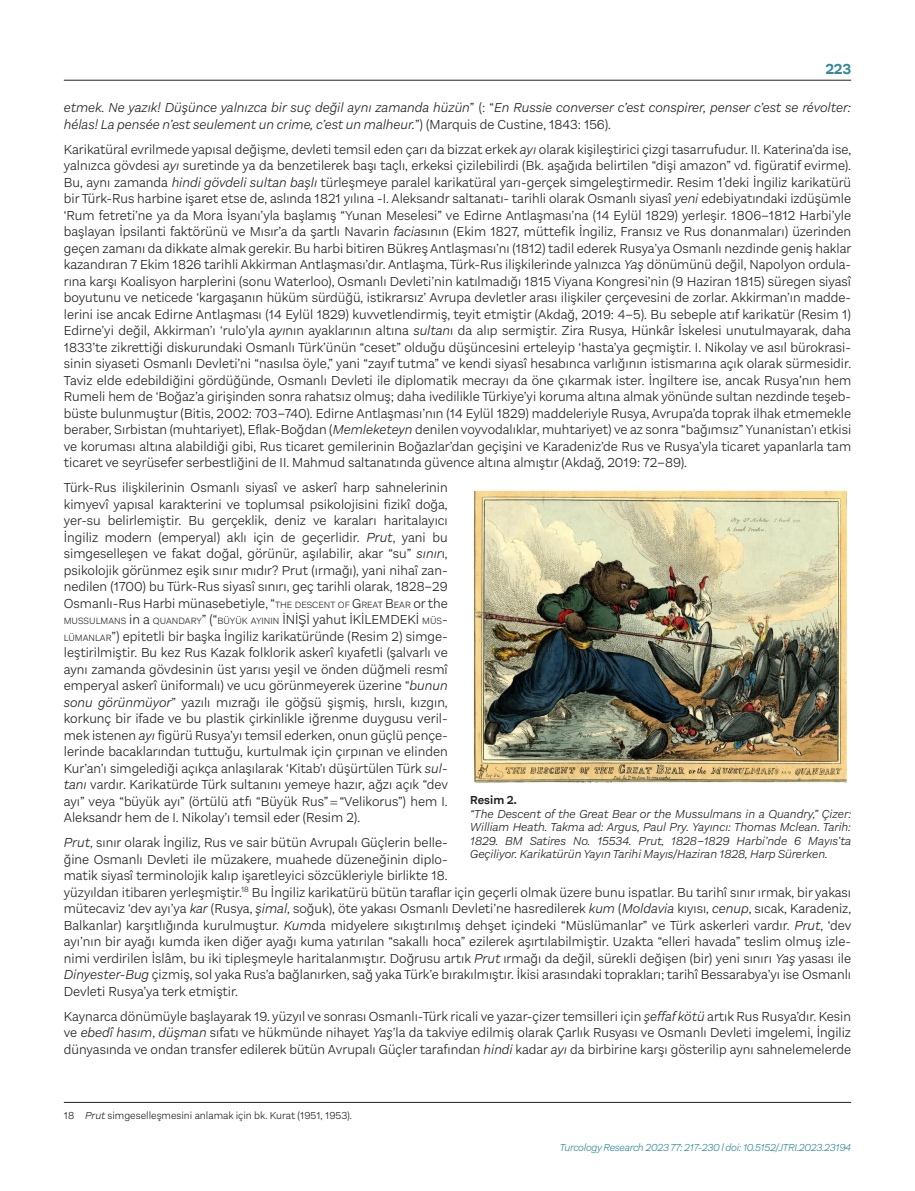
<style>
.page{position:relative;width:915px;height:1191px;background:#fff}
.page>*{position:absolute;margin:0;border:0;box-sizing:border-box;transform-origin:0 0}
.t1{font:700 15px "Aestetico";color:#318a9b}
.t2{font:300 13.5px/16.5px "Aestetico";color:#231f20;text-align:justify}
.t3{font:italic 300 13.5px/16.5px "Aestetico";color:#231f20}
.t4{font:italic 300 12px/13.5px "Aestetico";color:#231f20;text-align:justify}
.t5{font:600 12px "Aestetico";color:#231f20}
.t6{font:italic 300 10.5px "Aestetico";letter-spacing:-.025em;color:#318a9b}
.t7{font:300 10.5px "Aestetico";color:#231f20}
.t8{font:300 9.45px "Aestetico";color:#231f20}
.s1{font-style:normal}
.s2{font-style:italic}
.s3{font-size:9.45px}
.s4{font-size:13.5px}
.s5{font-family:"Helvetica Neue"}
</style>
<div class="page">
<hr style="left:64px;top:80px;width:786px;height:1px;background:#231f20">
<hr style="left:64px;top:1102px;width:786px;height:1px;background:#231f20">
<img style="left:473px;top:491px;width:374px;height:292px">
<p class="t1" style="left:825px;top:60px;width:27px">223</p>
<p class="t3" style="left:64px;top:99px;width:788px">etmek. Ne yazık! Düşünce yalnızca bir suç değil aynı zamanda hüzün<span class="s1">” (: “</span>En Russie converser c’est conspirer, penser c’est se révolter: hélas! La pensée n’est seulement un crime, c’est un malheur.<span class="s1">”) (Marquis de Custine, 1843: 156).</span></p>
<p class="t2" style="left:64px;top:141px;width:788px">Karikatüral evrilmede yapısal değişme, devleti temsil eden çarı da bizzat erkek <span class="s2">ayı</span> olarak kişileştirici çizgi tasarrufudur. II. Katerina’da ise, yalnızca gövdesi <span class="s2">ayı</span> suretinde ya da benzetilerek başı taçlı, erkeksi çizilebilirdi (Bk. aşağıda belirtilen “dişi amazon” vd. figüratif evirme).<br>Bu, aynı zamanda <span class="s2">hindi gövdeli sultan başlı</span> türleşmeye paralel karikatüral yarı-gerçek simgeleştirmedir. Resim 1'deki İngiliz karikatürü bir Türk-Rus harbine işaret etse de, aslında 1821 yılına -I. Aleksandr saltanatı- tarihli olarak Osmanlı siyasî <span class="s2">yeni</span> edebiyatındaki izdüşümle ‘Rum fetreti’ne ya da Mora İsyanı’yla başlamış “Yunan Meselesi” ve Edirne Antlaşması’na (14 Eylül 1829) yerleşir. 1806–1812 Harbi’yle başlayan İpsilanti faktörünü ve Mısır’a da şartlı Navarin <span class="s2">facia</span>sının (Ekim 1827, müttefik İngiliz, Fransız ve Rus donanmaları) üzerinden geçen zamanı da dikkate almak gerekir. Bu harbi bitiren Bükreş Antlaşması’nı (1812) tadil ederek Rusya’ya Osmanlı nezdinde geniş haklar kazandıran 7 Ekim 1826 tarihli Akkirman Antlaşması’dır. Antlaşma, Türk-Rus ilişkilerinde yalnızca <span class="s2">Yaş</span> dönümünü değil, Napolyon ordula&shy;rına karşı Koalisyon harplerini (sonu Waterloo), Osmanlı Devleti’nin katılmadığı 1815 Viyana Kongresi’nin (9 Haziran 1815) süregen siyasî boyutunu ve neticede ‘kargaşanın hüküm sürdüğü, istikrarsız’ Avrupa devletler arası ilişkiler çerçevesini de zorlar. Akkirman’ın madde&shy;lerini ise ancak Edirne Antlaşması (14 Eylül 1829) kuvvetlendirmiş, teyit etmiştir (Akdağ, 2019: 4–5). Bu sebeple atıf karikatür (Resim 1)<br>Edirne’yi değil, Akkirman’ı ‘rulo’yla <span class="s2">ayı</span>nın ayaklarının altına <span class="s2">sultan</span>ı da alıp sermiştir. Zira Rusya, Hünkâr İskelesi unutulmayarak, daha 1833’te zikrettiği diskurundaki Osmanlı Türk’ünün “ceset” olduğu düşüncesini erteleyip ‘hasta’ya geçmiştir. I. Nikolay ve asıl bürokrasi&shy;sinin siyaseti Osmanlı Devleti’ni “nasılsa öyle,” yani “zayıf tutma” ve kendi siyasî hesabınca varlığının istismarına açık olarak sürmesidir.<br>Taviz elde edebildiğini gördüğünde, Osmanlı Devleti ile diplomatik mecrayı da öne çıkarmak ister. İngiltere ise, ancak Rusya’nın hem Rumeli hem de ‘Boğaz’a girişinden sonra rahatsız olmuş; daha ivedilikle Türkiye’yi koruma altına almak yönünde sultan nezdinde teşeb&shy;büste bulunmuştur (Bitis, 2002: 703–740). Edirne Antlaşması’nın (14 Eylül 1829) maddeleriyle Rusya, Avrupa’da toprak ilhak etmemekle beraber, Sırbistan (muhtariyet), Eflak-Boğdan (<span class="s2">Memleketeyn</span> denilen voyvodalıklar, muhtariyet) ve az sonra “bağımsız” Yunanistan’ı etkisi ve koruması altına alabildiği gibi, Rus ticaret gemilerinin Boğazlar’dan geçişini ve Karadeniz’de Rus ve Rusya’yla ticaret yapanlarla tam ticaret ve seyrüsefer serbestliğini de II. Mahmud saltanatında güvence altına almıştır (Akdağ, 2019: 72–89).</p>
<p class="t2" style="left:64px;top:479px;width:385px">Türk-Rus ilişkilerinin Osmanlı siyasî ve askerî harp sahnelerinin kimyevî yapısal karakterini ve toplumsal psikolojisini fizikî doğa, yer-su belirlemiştir. Bu gerçeklik, deniz ve karaları haritalayıcı İngiliz modern (emperyal) aklı için de geçerlidir. <span class="s2">Prut</span>, yani bu simgeselleşen ve fakat doğal, görünür, aşılabilir, akar “su” <span class="s2">sınır</span>ı, psikolojik görünmez eşik sınır mıdır? Prut (ırmağı), yani nihaî zan&shy;nedilen (1700) bu Türk-Rus siyasî sınırı, geç tarihli olarak, 1828–29<br>Osmanlı-Rus Harbi münasebetiyle, “<span class="s3">THE DESCENT OF</span> G<span class="s3">REAT</span> B<span class="s3">EAR</span> or the</p>
<p class="t8" style="left:64px;top:616px;width:385px">MUSSULMANS <span class="s4">in a</span> QUANDARY<span class="s4">” (“</span>BÜYÜK AYININ <span class="s4">İNİŞİ yahut İKİLEMDEKİ</span> MÜS<span class="s4">-</span></p>
<p class="t2" style="left:64px;top:628px;width:385px"><span class="s3">LÜMANLAR</span>”) epitetli bir başka İngiliz karikatüründe (Resim 2) simge&shy;leştirilmiştir. Bu kez Rus Kazak folklorik askerî kıyafetli (şalvarlı ve aynı zamanda gövdesinin üst yarısı yeşil ve önden düğmeli resmî emperyal askerî üniformalı) ve ucu görünmeyerek üzerine “<span class="s2">bunun sonu görünmüyor</span>” yazılı mızrağı ile göğsü şişmiş, hırslı, kızgın, korkunç bir ifade ve bu plastik çirkinlikle iğrenme duygusu veril&shy;mek istenen <span class="s2">ayı</span> figürü Rusya’yı temsil ederken, onun güçlü pençe&shy;lerinde bacaklarından tuttuğu, kurtulmak için çırpınan ve elinden Kur’an’ı simgelediği açıkça anlaşılarak ‘Kitab’ı düşürtülen Türk <span class="s2">sul&shy;tanı</span> vardır. Karikatürde Türk sultanını yemeye hazır, ağzı açık “dev ayı” veya “büyük ayı” (örtülü atfı “Büyük Rus”<span class="s5">=</span>“Velikorus”) hem I.<br>Aleksandr hem de I. Nikolay’ı temsil eder (Resim 2).</p>
<p class="t2" style="left:64px;top:834px;width:788px;text-align:left"><span class="s2">Prut</span>, sınır olarak İngiliz, Rus ve sair bütün Avrupalı Güçlerin belle-<br>ğine Osmanlı Devleti ile müzakere, muahede düzeneğinin diplo-<br>matik siyasî terminolojik kalıp işaretleyici sözcükleriyle birlikte 18.<br>yüzyıldan itibaren yerleşmiştir.<sup>18</sup> Bu İngiliz karikatürü bütün taraflar için geçerli olmak üzere bunu ispatlar. Bu tarihî sınır ırmak, bir yakası mütecaviz ‘dev ayı’ya <span class="s2">kar</span> (Rusya, <span class="s2">şimal</span>, soğuk), öte yakası Osmanlı Devleti’ne hasredilerek <span class="s2">kum</span> (<span class="s2">Moldavia</span> kıyısı, <span class="s2">cenup</span>, sıcak, Karadeniz, Balkanlar) karşıtlığında kurulmuştur. <span class="s2">Kum</span>da midyelere sıkıştırılmış dehşet içindeki “Müslümanlar” ve Türk askerleri vardır. <span class="s2">Prut</span>, ‘dev ayı’nın bir ayağı kumda iken diğer ayağı kuma yatırılan “sakallı hoca” ezilerek aşırtılabilmiştir. Uzakta “elleri havada” teslim olmuş izle&shy;nimi verdirilen İslâm, bu iki tipleşmeyle haritalanmıştır. Doğrusu artık <span class="s2">Prut</span> ırmağı da değil, sürekli değişen (bir) yeni sınırı <span class="s2">Yaş</span> yasası ile <span class="s2">Dinyester-Bug</span> çizmiş, sol yaka Rus’a bağlanırken, sağ yaka Türk’e bırakılmıştır. İkisi arasındaki toprakları; tarihî Bessarabya’yı ise Osmanlı Devleti Rusya’ya terk etmiştir.</p>
<p class="t2" style="left:64px;top:1008px;width:788px">Kaynarca dönümüyle başlayarak 19. yüzyıl ve sonrası Osmanlı-Türk ricali ve yazar-çizer temsilleri için <span class="s2">şeffaf kötü</span> artık Rus Rusya’dır. Kesin ve <span class="s2">ebedî hasım</span>, <span class="s2">düşman</span> sıfatı ve hükmünde nihayet <span class="s2">Yaş</span>’la da takviye edilmiş olarak Çarlık Rusyası ve Osmanlı Devleti imgelemi, İngiliz dünyasında ve ondan transfer edilerek bütün Avrupalı Güçler tarafından <span class="s2">hindi</span> kadar <span class="s2">ayı</span> da birbirine karşı gösterilip aynı sahnelemelerde</p>
<p class="t5" style="left:470px;top:793px;width:48px">Resim 2.</p>
<p class="t4" style="left:470px;top:806px;width:382px">“The Descent of the Great Bear or the Mussulmans in a Quandry,” Çizer:<br>William Heath. Takma ad: Argus, Paul Pry. Yayıncı: Thomas Mclean. Tarih:<br>1829. BM Satires No. 15534. Prut, 1828–1829 Harbi’nde 6 Mayıs’ta Geçiliyor. Karikatürün Yayın Tarihi Mayıs/Haziran 1828, Harp Sürerken.</p>
<p class="t7" style="left:64px;top:1109px;width:290px">18 <span class="s2">Prut</span> simgeselleşmesini anlamak için bk. Kurat (1951, 1953).</p>
<p class="t6" style="left:559px;top:1141px;width:292px">Turcology Research 2023 77: 217-230 l doi: 10.5152/JTRI.2023.23194</p>
</div>
